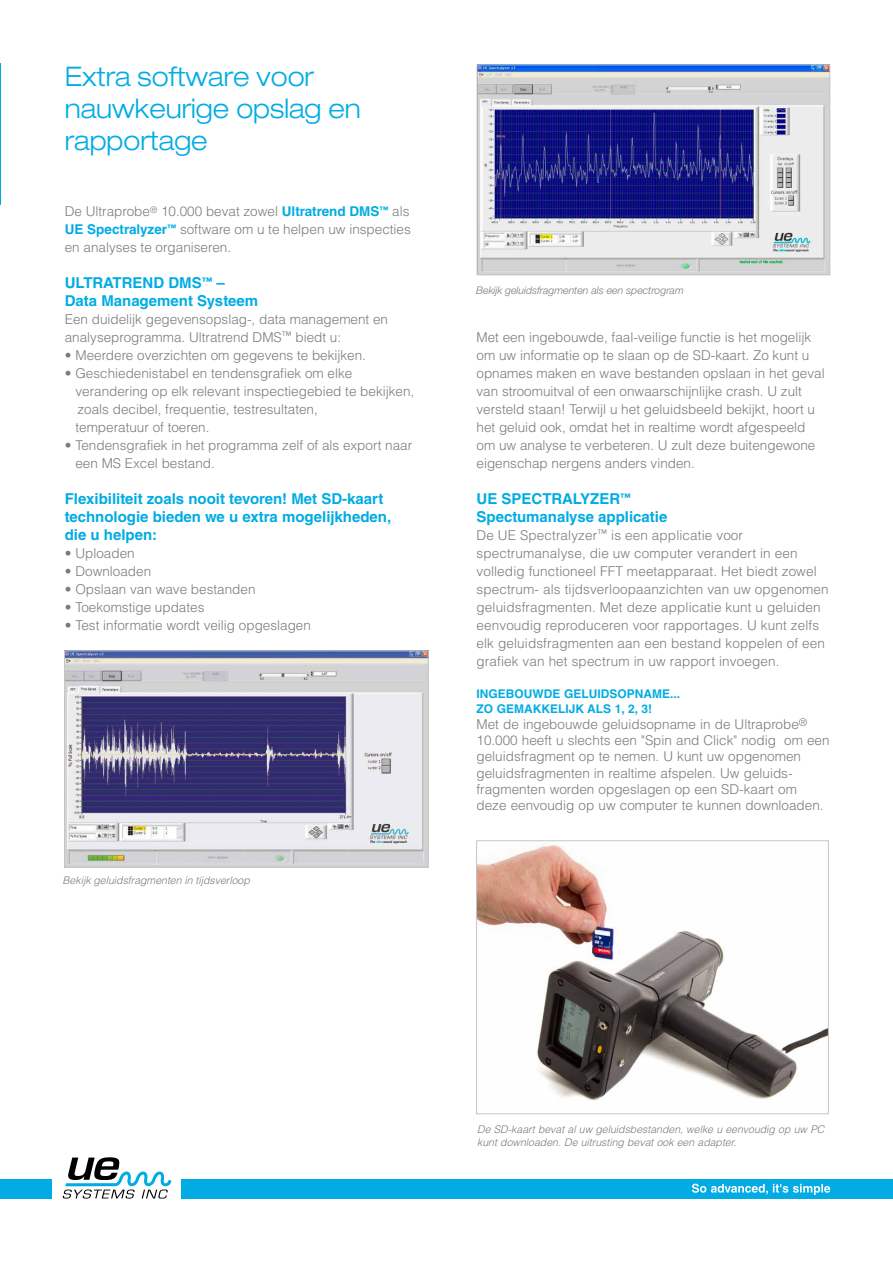
<style>
.page{position:relative;width:893px;height:1263px;background:#fff}
.page>*{position:absolute;margin:0;border:0;box-sizing:border-box;transform-origin:0 0}
.t1{font:300 expanded 27px/32.2px "Helvetica Neue LT Std";color:#00ace3;scale:.94 1}
.t2{font:700 15px/18px "Helvetica LT Std";color:#00ace3}
.t3{font:300 13.5px/18px "Helvetica LT Std";color:#7c7b7b}
.t4{font:700 12px/14.4px "Helvetica LT Std";color:#00ace3}
.t5{font:italic 300 10.5px/12.6px "Helvetica LT Std";color:#7c7b7b}
.t6{font:italic 300 10.5px "Helvetica Neue LT Std";color:#7c7b7b}
.s1{font-weight:700;color:#00ace3}
</style>
<div class="page">
<hr style="left:0;top:63px;width:1px;height:142px;background:#00ace3">
<img style="left:66px;top:652px;width:361px;height:213px">
<div style="left:64px;top:650px;width:365px;height:217px;border:1px solid #c6c6c6"></div>
<img style="left:479px;top:67px;width:349px;height:206px">
<div style="left:477px;top:65px;width:353px;height:210px;border:1px solid #c6c6c6"></div>
<div style="left:0;top:1179px;width:893px;height:20px;background:#00ace3"></div>
<div style="left:52px;top:1177px;width:129px;height:26px;background:#fff"></div>
<svg style="left:62px;top:1157px;width:109px;height:41px"></svg>
<svg style="left:692px;top:1184px;width:138px;height:11px"></svg>
<img style="left:478px;top:844px;width:349px;height:257px">
<div style="left:476px;top:840px;width:353px;height:274px;border:1px solid #c6c6c6"></div>
<h1 class="t1" style="left:65px;top:60px;width:317px">Extra software voor nauwkeurige opslag en rapportage</h1>
<p class="t3" style="left:65px;top:202px;width:348px;text-align:justify">De Ultraprobe<sup>®</sup> 10.000 bevat zowel <span class="s1">Ultratrend DMS</span><sup>™</sup> als <span class="s1">UE Spectralyzer</span><sup>™</sup> software om u te helpen uw inspecties en analyses te organiseren.</p>
<p class="t2" style="left:65px;top:273px;width:195px">ULTRATREND DMS<sup>™</sup> –<br>Data Management Systeem</p>
<p class="t3" style="left:65px;top:310px;width:325px">Een duidelijk gegevensopslag-, data management en analyseprogramma. Ultratrend DMS<sup>™</sup> biedt u:</p>
<p class="t3" style="left:65px;top:346px;width:303px">• Meerdere overzichten om gegevens te bekijken.</p>
<p class="t3" style="left:75px;top:364px;width:340px;text-indent:-11px">• Geschiedenistabel en tendensgrafiek om elke verandering op elk relevant inspectiegebied te bekijken, zoals decibel, frequentie, testresultaten,<br>temperatuur of toeren.</p>
<p class="t3" style="left:75px;top:436px;width:338px;text-indent:-11px">• Tendensgrafiek in het programma zelf of als export naar een MS Excel bestand.</p>
<p class="t2" style="left:65px;top:489px;width:328px">Flexibiliteit zoals nooit tevoren! Met SD-kaart technologie bieden we u extra mogelijkheden, die u helpen:</p>
<p class="t3" style="left:65px;top:544px;width:71px">• Uploaden</p>
<p class="t3" style="left:65px;top:562px;width:88px">• Downloaden</p>
<p class="t3" style="left:65px;top:580px;width:192px">• Opslaan van wave bestanden</p>
<p class="t3" style="left:65px;top:598px;width:141px">• Toekomstige updates</p>
<p class="t3" style="left:65px;top:616px;width:248px">• Test informatie wordt veilig opgeslagen</p>
<p class="t5" style="left:63px;top:874px;width:189px">Bekijk geluidsfragmenten in tijdsverloop</p>
<p class="t6" style="left:476px;top:284px;width:209px">Bekijk geluidsfragmenten als een spectrogram</p>
<p class="t3" style="left:476px;top:328px;width:350px">Met een ingebouwde, faal-veilige functie is het mogelijk om uw informatie op te slaan op de SD-kaart. Zo kunt u opnames maken en wave bestanden opslaan in het geval van stroomuitval of een onwaarschijnlijke crash. U zult versteld staan! Terwijl u het geluidsbeeld bekijkt, hoort u het geluid ook, omdat het in realtime wordt afgespeeld om uw analyse te verbeteren. U zult deze buitengewone eigenschap nergens anders vinden.</p>
<p class="t2" style="left:476px;top:489px;width:192px">UE SPECTRALYZER<sup>™<br></sup>Spectumanalyse applicatie</p>
<p class="t3" style="left:476px;top:526px;width:354px">De UE Spectralyzer<sup>™</sup> is een applicatie voor spectrumanalyse, die uw computer verandert in een volledig functioneel FFT meetapparaat. Het biedt zowel spectrum- als tijdsverloopaanzichten van uw opgenomen geluidsfragmenten. Met deze applicatie kunt u geluiden eenvoudig reproduceren voor rapportages. U kunt zelfs elk geluidsfragmenten aan een bestand koppelen of een grafiek van het spectrum in uw rapport invoegen.</p>
<p class="t4" style="left:476px;top:687px;width:205px">INGEBOUWDE GELUIDSOPNAME...<br>ZO GEMAKKELIJK ALS 1, 2, 3!</p>
<p class="t3" style="left:476px;top:716px;width:355px;line-height:16.2px">Met de ingebouwde geluidsopname in de Ultraprobe<sup>® </sup>10.000 heeft u slechts een "Spin and Click" nodig om een geluidsfragment op te nemen. U kunt uw opgenomen geluidsfragmenten in realtime afspelen. Uw geluids&shy;fragmenten worden opgeslagen op een SD-kaart om deze eenvoudig op uw computer te kunnen downloaden.</p>
<p class="t5" style="left:477px;top:1123px;width:349px">De SD-kaart bevat al uw geluidsbestanden, welke u eenvoudig op uw PC kunt downloaden. De uitrusting bevat ook een adapter.</p>
</div>
